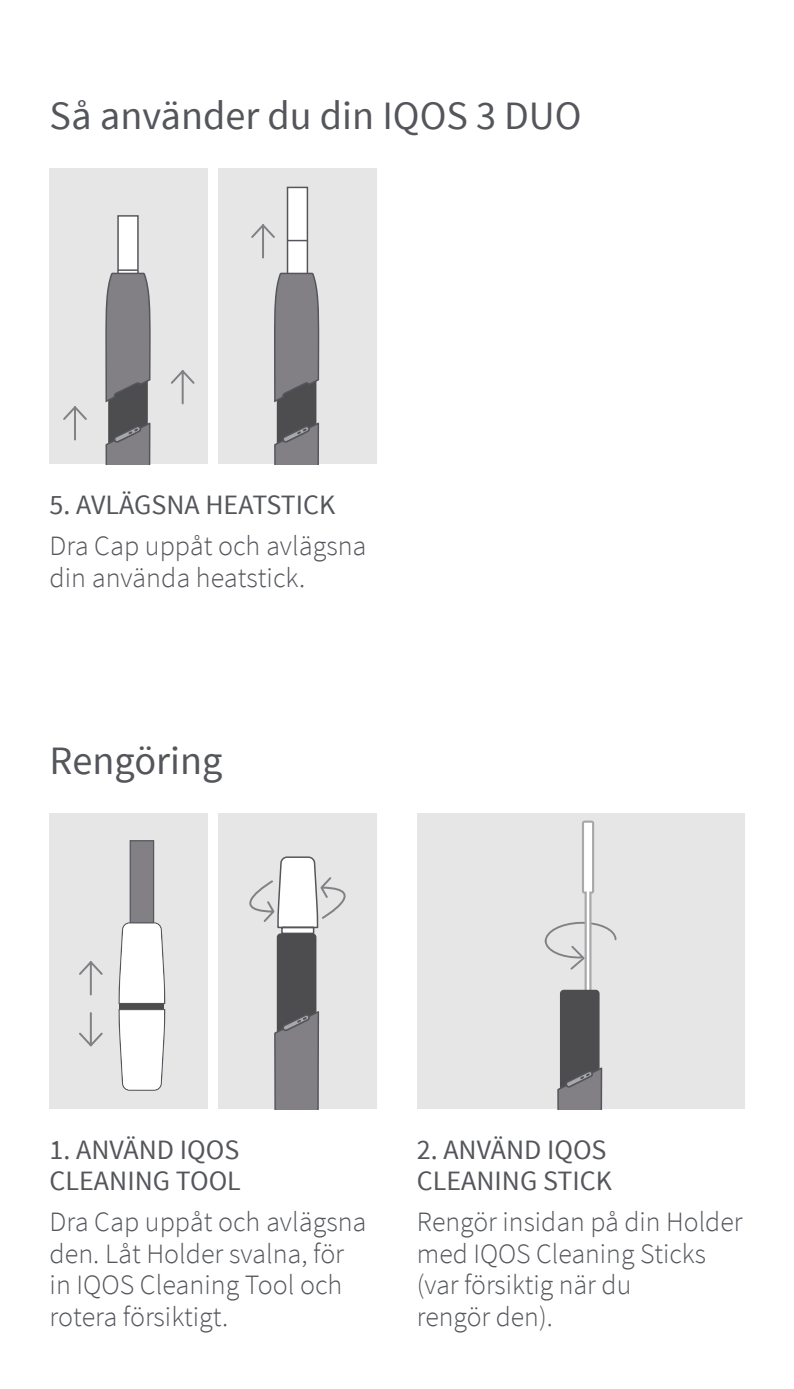
<style>
.page{position:relative;width:794px;height:1389px;background:#fff}
.page>*{position:absolute;margin:0;border:0;box-sizing:border-box;transform-origin:0 0}
.t1{font:40.25px "Source Sans Pro";color:#54565b}
.t2{font:300 28px/31.5px "Source Sans Pro";color:#54565b}
.t3{font:28px/31.5px "Source Sans Pro";color:#54565b}
</style>
<div class="page">
<div style="left:218px;top:814px;width:159px;height:295px;background:#e6e6e6"></div>
<div style="left:50px;top:814px;width:158px;height:295px;background:#e6e6e6"></div>
<svg style="left:119px;top:840px;width:46px;height:251px"></svg>
<div style="left:120px;top:1004px;width:44px;height:5px;background:#4d4d4f"></div>
<svg style="left:79px;top:1012px;width:24px;height:35px"></svg>
<svg style="left:79px;top:961px;width:24px;height:35px"></svg>
<svg style="left:249px;top:856px;width:97px;height:253px"></svg>
<div style="left:417px;top:814px;width:327px;height:295px;background:#e6e6e6"></div>
<svg style="left:544px;top:821px;width:73px;height:288px"></svg>
<div style="left:218px;top:169px;width:159px;height:295px;background:#e6e6e6"></div>
<div style="left:50px;top:169px;width:158px;height:295px;background:#e6e6e6"></div>
<div style="left:287px;top:187px;width:20px;height:127px;background:#fff"></div>
<div style="left:287px;top:187px;width:21px;height:127px;border:1px solid #54565b"></div>
<svg style="left:287px;top:240px;width:20px;height:1px"></svg>
<div style="left:118px;top:216px;width:20px;height:126px;background:#fff"></div>
<div style="left:117px;top:215px;width:22px;height:128px;border:1px solid #54565b"></div>
<hr style="left:118px;top:269px;width:20px;height:2px;background:#54565b">
<svg style="left:105px;top:271px;width:46px;height:193px;background:#7b7a7e"></svg>
<svg style="left:274px;top:271px;width:46px;height:193px;background:#7a797d"></svg>
<svg style="left:171px;top:370px;width:24px;height:35px"></svg>
<svg style="left:63px;top:406px;width:24px;height:35px"></svg>
<svg style="left:251px;top:224px;width:24px;height:35px"></svg>
<h1 class="t1" style="left:50px;top:91px;width:533px">Så använder du din IQOS 3 DUO</h1>
<p class="t3" style="left:50px;top:490px;width:287px">5. AVLÄGSNA HEATSTICK</p>
<p class="t2" style="left:50px;top:530px;width:318px">Dra Cap uppåt och avlägsna din använda heatstick.</p>
<h1 class="t1" style="left:50px;top:736px;width:174px">Rengöring</h1>
<p class="t3" style="left:50px;top:1134px;width:193px">1. ANVÄND IQOS<br>CLEANING TOOL</p>
<p class="t2" style="left:50px;top:1207px;width:318px">Dra Cap uppåt och avlägsna den. Låt Holder svalna, för in IQOS Cleaning Tool och rotera försiktigt.</p>
<p class="t3" style="left:417px;top:1134px;width:197px">2. ANVÄND IQOS<br>CLEANING STICK</p>
<p class="t2" style="left:417px;top:1207px;width:327px">Rengör insidan på din Holder med IQOS Cleaning Sticks (var försiktig när du<br>rengör den).</p>
</div>
